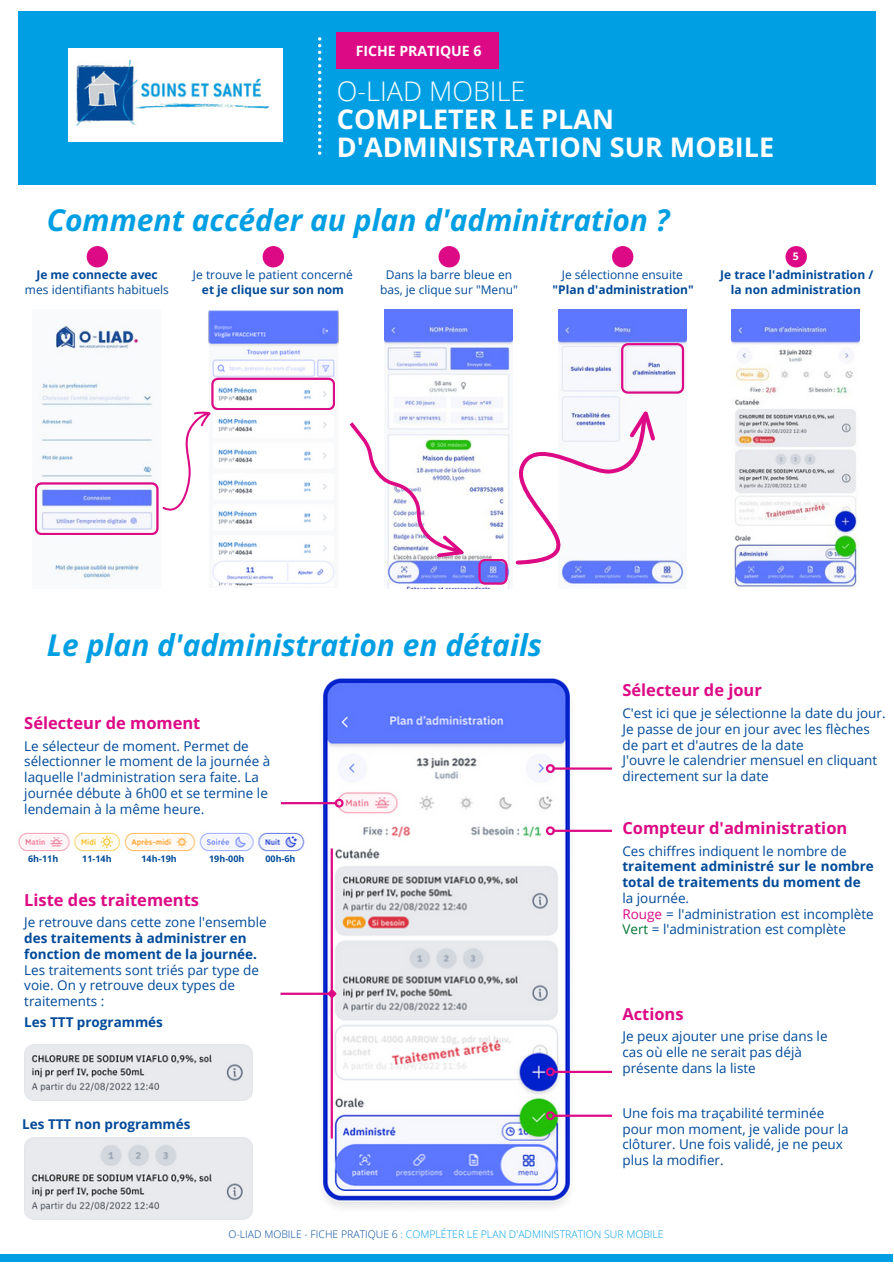
<style>
.page{position:relative;width:894px;height:1264px;background:#fff}
.page>*{position:absolute;margin:0;border:0;box-sizing:border-box;transform-origin:0 0}
.t1{font:italic 700 30px "Open Sans";color:#009fe3}
.t2{font:700 27px/28.2px "Open Sans";color:#fff}
.t3{font:300 27px "Open Sans";color:#fff}
.t4{font:700 16.5px "Open Sans";color:#dd0a86}
.t5{font:700 14.1px "Open Sans";color:#fff}
.t6{font:13.5px/15.8px "Open Sans";color:#004a99}
.t7{font:700 13.5px/15.8px "Open Sans";color:#004a99}
.t8{font:12px/14.7px "Open Sans";color:#004a99;text-align:center}
.t9{font:700 12px/14.7px "Open Sans";color:#004a99;text-align:center}
.t10{font:300 10.5px "Open Sans";color:#009fe3}
.t11{font:700 10.5px "Open Sans";color:#fff}
.t12{font:700 9px "Open Sans";color:#004a99}
.s1{color:#dd0a86}
.s2{color:#007835}
.s3{color:#004a99}
</style>
<div class="page">
<div style="left:18px;top:11px;width:857px;height:173px;background:#009fe3"></div>
<svg style="left:318px;top:37px;width:3px;height:118px"></svg>
<div style="left:68px;top:48px;width:215px;height:94px;background:#fff"></div>
<img style="left:76px;top:60px;width:193px;height:66px">
<div style="left:0;top:1254px;width:892px;height:7px;background:#009fe3"></div>
<img style="left:54px;top:319px;width:88px;height:260px">
<img style="left:384px;top:309px;width:128px;height:279px">
<img style="left:208px;top:310px;width:131px;height:276px">
<img style="left:558px;top:309px;width:128px;height:276px">
<img style="left:731px;top:309px;width:128px;height:278px">
<div style="left:87px;top:246px;width:21px;height:21px;background:#dd0a86"></div>
<svg style="left:262px;top:246px;width:22px;height:21px"></svg>
<svg style="left:438px;top:246px;width:22px;height:21px"></svg>
<div style="left:612px;top:246px;width:21px;height:21px;background:#dd0a86"></div>
<div style="left:785px;top:246px;width:21px;height:21px;background:#dd0a86"></div>
<img style="left:314px;top:678px;width:265px;height:530px">
<hr style="left:280px;top:992px;width:49px;height:2px;background:#dd0a86">
<svg style="left:325px;top:987px;width:13px;height:13px"></svg>
<hr style="left:330px;top:848px;width:3px;height:290px;background:#dd0a86">
<hr style="left:281px;top:802px;width:54px;height:2px;background:#dd0a86">
<svg style="left:333px;top:797px;width:12px;height:12px"></svg>
<hr style="left:554px;top:767px;width:58px;height:2px;background:#dd0a86">
<svg style="left:544px;top:762px;width:12px;height:12px"></svg>
<hr style="left:554px;top:829px;width:58px;height:3px;background:#dd0a86">
<svg style="left:544px;top:824px;width:12px;height:13px"></svg>
<img style="left:18px;top:832px;width:287px;height:20px">
<hr style="left:554px;top:1070px;width:58px;height:2px;background:#dd0a86">
<svg style="left:544px;top:1065px;width:12px;height:13px"></svg>
<hr style="left:554px;top:1114px;width:58px;height:2px;background:#dd0a86">
<svg style="left:544px;top:1109px;width:12px;height:12px"></svg>
<img style="left:24px;top:1044px;width:228px;height:56px">
<img style="left:24px;top:1137px;width:228px;height:82px">
<div style="left:337px;top:33px;width:162px;height:36px;background:#dd0a86"></div>
<svg style="left:32px;top:372px;width:307px;height:169px"></svg>
<svg style="left:615px;top:337px;width:72px;height:62px"></svg>
<svg style="left:472px;top:411px;width:183px;height:178px"></svg>
<svg style="left:349px;top:422px;width:114px;height:135px"></svg>
<p class="t5" style="left:355px;top:41px;width:127px">FICHE PRATIQUE 6</p>
<p class="t3" style="left:337px;top:72px;width:190px">O-LIAD MOBILE</p>
<p class="t2" style="left:337px;top:104px;width:439px">COMPLETER LE PLAN<br>D'ADMINISTRATION SUR MOBILE</p>
<p class="t1" style="left:47px;top:198px;width:624px">Comment accéder au plan d'adminitration ?</p>
<p class="t9" style="left:36px;top:267px;width:123px">Je me connecte avec</p>
<p class="t8" style="left:25px;top:282px;width:145px">mes identifiants habituels</p>
<p class="t8" style="left:193px;top:267px;width:161px">Je trouve le patient concerné</p>
<p class="t9" style="left:202px;top:282px;width:144px">et je clique sur son nom</p>
<p class="t8" style="left:380px;top:267px;width:139px">Dans la barre bleue en bas, je clique sur "Menu"</p>
<p class="t8" style="left:561px;top:267px;width:122px">Je sélectionne ensuite</p>
<p class="t9" style="left:552px;top:282px;width:143px">"Plan d'administration"</p>
<p class="t11" style="left:792px;top:249px;width:7px">5</p>
<p class="t9" style="left:720px;top:267px;width:154px">Je trace l'administration / la non administration</p>
<p class="t1" style="left:47px;top:623px;width:496px">Le plan d'administration en détails</p>
<p class="t4" style="left:24px;top:711px;width:177px">Sélecteur de moment</p>
<p class="t6" style="left:24px;top:737px;width:247px">Le sélecteur de moment. Permet de sélectionner le moment de la journée à laquelle l'administration sera faite. La journée débute à 6h00 et se termine le lendemain à la même heure.</p>
<p class="t12" style="left:28px;top:852px;width:32px">6h-11h</p>
<p class="t12" style="left:82px;top:852px;width:31px">11-14h</p>
<p class="t12" style="left:141px;top:852px;width:37px">14h-19h</p>
<p class="t12" style="left:209px;top:852px;width:37px">19h-00h</p>
<p class="t12" style="left:265px;top:852px;width:32px">00h-6h</p>
<p class="t4" style="left:24px;top:888px;width:176px">Liste des traitements</p>
<p class="t6" style="left:24px;top:914px;width:244px">Je retrouve dans cette zone l'ensemble</p>
<p class="t7" style="left:24px;top:929px;width:234px">des traitements à administrer en fonction de moment de la journée.</p>
<p class="t6" style="left:24px;top:961px;width:236px">Les traitements sont triés par type de voie. On y retrouve deux types de traitements :</p>
<p class="t7" style="left:24px;top:1014px;width:140px">Les TTT programmés</p>
<p class="t7" style="left:22px;top:1115px;width:170px">Les TTT non programmés</p>
<p class="t4" style="left:622px;top:678px;width:141px">Sélecteur de jour</p>
<p class="t6" style="left:622px;top:705px;width:264px">C'est ici que je sélectionne la date du jour.<br>Je passe de jour en jour avec les flèches</p>
<p class="t6" style="left:622px;top:736px;width:183px">de part et d'autres de la date</p>
<p class="t6" style="left:622px;top:752px;width:256px">J'ouvre le calendrier mensuel en cliquant directement sur la date</p>
<p class="t4" style="left:622px;top:816px;width:226px">Compteur d'administration</p>
<p class="t6" style="left:622px;top:842px;width:226px">Ces chiffres indiquent le nombre de</p>
<p class="t7" style="left:622px;top:858px;width:253px">traitement administré sur le nombre total de traitements du moment de</p>
<p class="t6" style="left:622px;top:889px;width:68px">la journée.</p>
<p class="t6" style="left:622px;top:905px;width:253px"><span class="s1">Rouge</span> = l'administration est incomplète<br><span class="s2">Vert</span> = l'administration est complète</p>
<p class="t4" style="left:622px;top:1002px;width:63px">Actions</p>
<p class="t6" style="left:622px;top:1027px;width:206px">Je peux ajouter une prise dans le cas où elle ne serait pas déjà présente dans la liste</p>
<p class="t6" style="left:622px;top:1104px;width:227px">Une fois ma traçabilité terminée pour mon moment, je valide pour la clôturer. Une fois validé, je ne peux plus la modifier.</p>
<p class="t10" style="left:228px;top:1226px;width:436px"><span class="s3">O-LIAD MOBILE - FICHE PRATIQUE 6</span> : COMPLÉTER LE PLAN D'ADMINISTRATION SUR MOBILE</p>
</div>
